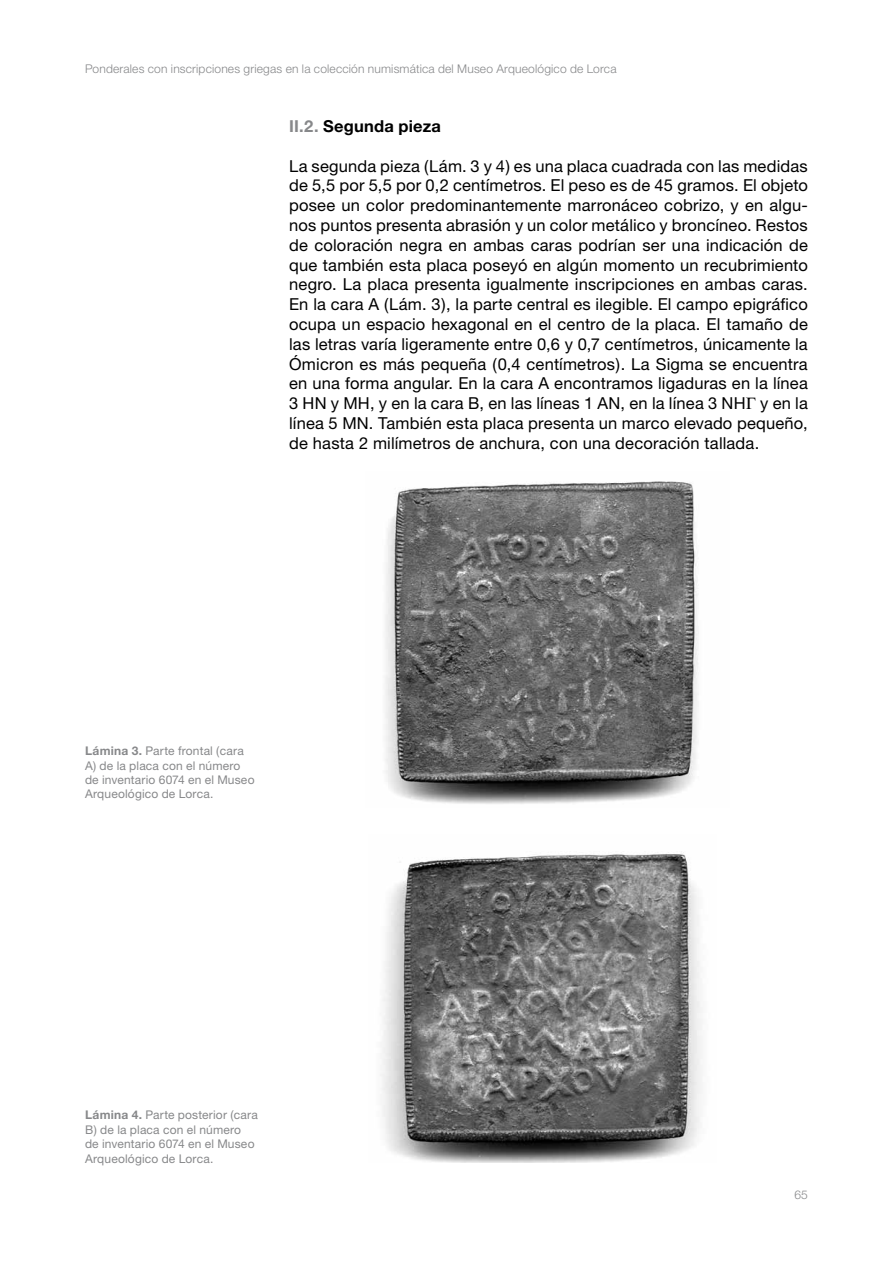
<style>
.page{position:relative;width:893px;height:1263px;background:#fff}
.page>*{position:absolute;margin:0;border:0;box-sizing:border-box;transform-origin:0 0}
.t1{font:16.5px/19.8px "Helvetica Neue";letter-spacing:.01em;color:#000;text-align:justify}
.t2{font:700 16.5px "Helvetica Neue";letter-spacing:.01em;color:#000}
.t3{font:12px/14.4px "Helvetica Neue";letter-spacing:.015em;color:#87888a}
.t4{font:300 12px "Helvetica Neue";letter-spacing:.015em;color:#87888a}
.s1{color:#87888a}
.s2{font-family:"Times"}
.s3{font-weight:700}
</style>
<div class="page">
<img style="left:385px;top:481px;width:314px;height:323px">
<img style="left:380px;top:851px;width:322px;height:312px">
<p class="t4" style="left:85px;top:62px;width:533px">Ponderales con inscripciones griegas en la colección numismática del Museo Arqueológico de Lorca</p>
<p class="t2" style="left:289px;top:116px;width:153px"><span class="s1">II.2.</span> Segunda pieza</p>
<p class="t1" style="left:289px;top:156px;width:520px">La segunda pieza (Lám. 3 y 4) es una placa cuadrada con las medidas de 5,5 por 5,5 por 0,2 centímetros. El peso es de 45 gramos. El objeto posee un color predominantemente marronáceo cobrizo, y en algu&shy;nos puntos presenta abrasión y un color metálico y broncíneo. Restos de coloración negra en ambas caras podrían ser una indicación de que también esta placa poseyó en algún momento un recubrimiento negro. La placa presenta igualmente inscripciones en ambas caras.<br>En la cara A (Lám. 3), la parte central es ilegible. El campo epigráfico ocupa un espacio hexagonal en el centro de la placa. El tamaño de las letras varía ligeramente entre 0,6 y 0,7 centímetros, únicamente la Ómicron es más pequeña (0,4 centímetros). La Sigma se encuentra en una forma angular. En la cara A encontramos ligaduras en la línea 3 HN y MH, y en la cara B, en las líneas 1 AN, en la línea 3 NH<span class="s2">Γ</span> y en la línea 5 MN. También esta placa presenta un marco elevado pequeño, de hasta 2 milímetros de anchura, con una decoración tallada.</p>
<p class="t3" style="left:85px;top:743px;width:171px"><span class="s3">Lámina 3.</span> Parte frontal (cara<br>A) de la placa con el número de inventario 6074 en el Museo<br>Arqueológico de Lorca.</p>
<p class="t3" style="left:85px;top:1108px;width:174px"><span class="s3">Lámina 4.</span> Parte posterior (cara<br>B) de la placa con el número de inventario 6074 en el Museo<br>Arqueológico de Lorca.</p>
<p class="t4" style="left:794px;top:1187px;width:15px">65</p>
</div>
